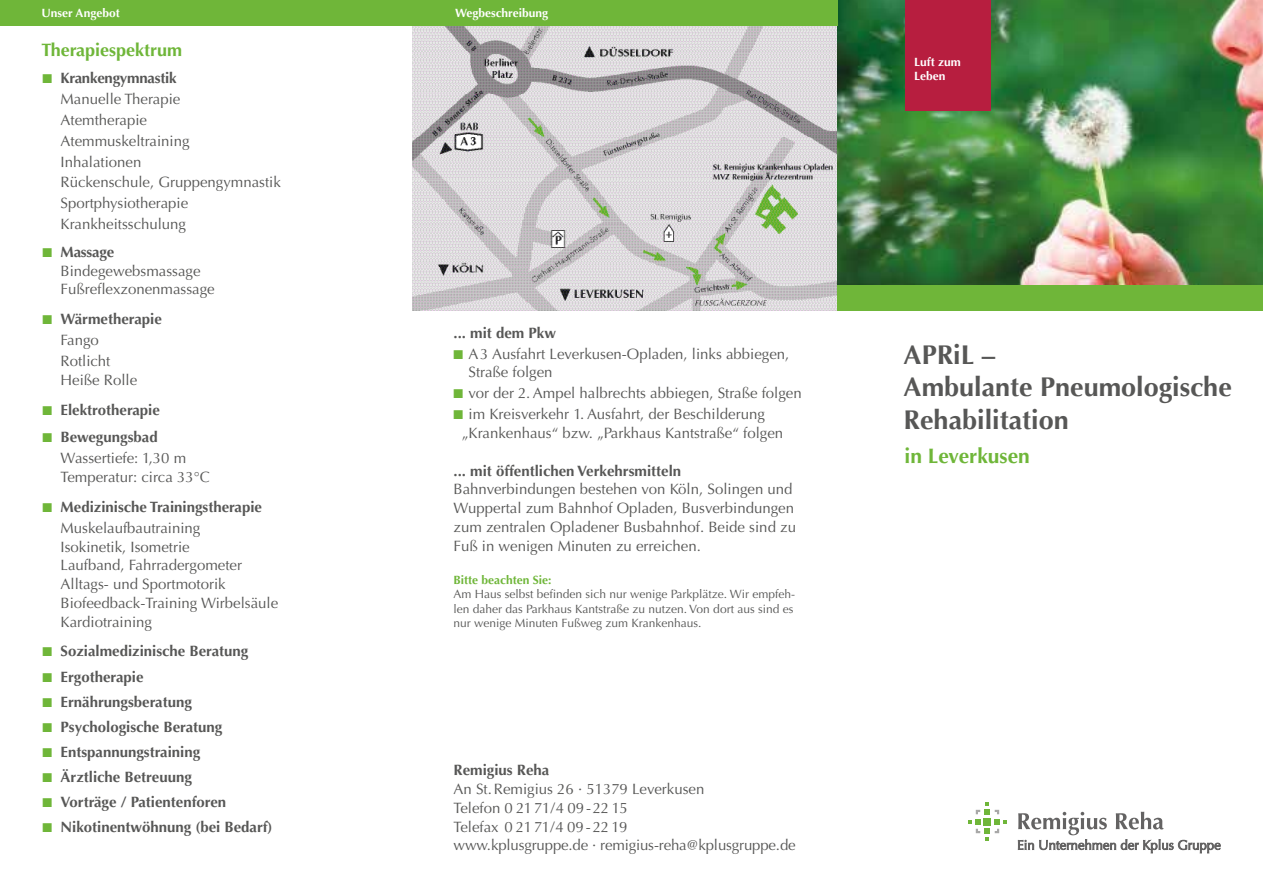
<style>
.page{position:relative;width:1263px;height:893px;background:#fff}
.page>*{position:absolute;margin:0;border:0;box-sizing:border-box;transform-origin:0 0}
.t1{font:700 27px/32.4px "Optima";color:#575756}
.t2{font:700 21px "Optima LT Pro";color:#6fb639}
.t3{font:700 18px "Optima LT Pro";color:#6fb639}
.t4{font:15px/18.8px "Optima LT Pro";color:#575756}
.t5{font:700 15px/20.9px "Optima LT Pro";color:#575756}
.t6{font:12px/14.4px "Optima LT Pro";color:#575756}
.t7{font:700 12px/14.4px "Optima LT Pro";color:#fff}
.t8{font:700 12px "Optima LT Pro";color:#6fb639}
.s1{color:#6fb639}
.s2{font-weight:700}
.s3{font-weight:400}
</style>
<div class="page">
<img style="left:412px;top:26px;width:426px;height:284px">
<img style="left:838px;top:0;width:425px;height:285px">
<div style="left:838px;top:285px;width:425px;height:25px;background:#6fb639"></div>
<div style="left:0;top:0;width:838px;height:26px;background:#6fb639"></div>
<div style="left:906px;top:0;width:85px;height:111px;background:#b71e3f"></div>
<svg style="left:968px;top:803px;width:38px;height:37px"></svg>
<svg style="left:1018px;top:812px;width:202px;height:41px"></svg>
<p class="t7" style="left:42px;top:6px;width:80px">Unser Angebot</p>
<p class="t3" style="left:41px;top:38px;width:142px">Therapiespektrum</p>
<p class="t4" style="left:61px;top:68px;width:222px;line-height:20.9px;text-indent:-18px"><span class="s1">■</span> <span class="s2">Krankengymnastik<br></span>Manuelle Therapie<br>Atemtherapie<br>Atemmuskeltraining<br>Inhalationen<br>Rückenschule, Gruppengymnastik<br>Sportphysiotherapie<br>Krankheitsschulung</p>
<p class="t4" style="left:61px;top:242px;width:156px;text-indent:-18px"><span class="s1">■</span> <span class="s2">Massage<br></span>Bindegewebsmassage<br>Fußreflexzonenmassage</p>
<p class="t5" style="left:61px;top:308px;width:103px;text-indent:-18px"><span class="s1">■</span> Wärmetherapie<br><span class="s3">Fango<br>Rotlicht</span></p>
<p class="t4" style="left:61px;top:370px;width:78px">Heiße Rolle</p>
<p class="t5" style="left:43px;top:399px;width:119px"><span class="s1">■</span> Elektrotherapie</p>
<p class="t4" style="left:61px;top:427px;width:127px;line-height:20.9px;text-indent:-18px"><span class="s1">■</span> <span class="s2">Bewegungsbad<br></span>Wassertiefe: 1,30 m</p>
<p class="t4" style="left:61px;top:468px;width:151px">Temperatur: circa 33°C</p>
<p class="t5" style="left:61px;top:496px;width:203px;text-indent:-18px"><span class="s1">■</span> Medizinische Trainingstherapie<br><span class="s3">Muskelaufbautraining</span></p>
<p class="t4" style="left:61px;top:537px;width:219px">Isokinetik, Isometrie<br>Laufband, Fahrradergometer<br>Alltags- und Sportmotorik<br>Biofeedback-Training Wirbelsäule<br>Kardiotraining</p>
<p class="t5" style="left:43px;top:641px;width:207px"><span class="s1">■</span> Sozialmedizinische Beratung</p>
<p class="t5" style="left:43px;top:666px;width:102px"><span class="s1">■</span> Ergotherapie</p>
<p class="t5" style="left:43px;top:691px;width:151px"><span class="s1">■</span> Ernährungsberatung</p>
<p class="t5" style="left:43px;top:716px;width:181px"><span class="s1">■</span> Psychologische Beratung</p>
<p class="t5" style="left:43px;top:741px;width:159px"><span class="s1">■</span> Entspannungstraining</p>
<p class="t5" style="left:43px;top:766px;width:151px"><span class="s1">■</span> Ärztliche Betreuung</p>
<p class="t5" style="left:43px;top:791px;width:185px"><span class="s1">■</span> Vorträge / Patientenforen</p>
<p class="t5" style="left:43px;top:817px;width:232px"><span class="s1">■</span> Nikotinentwöhnung (bei Bedarf)</p>
<p class="t7" style="left:455px;top:6px;width:95px">Wegbeschreibung</p>
<p class="t5" style="left:453px;top:323px;width:104px">... mit dem Pkw</p>
<p class="t4" style="left:468px;top:345px;width:322px;line-height:18px;text-indent:-15px"><span class="s1">■</span> A 3 Ausfahrt Leverkusen-Opladen, links abbiegen,<br>Straße folgen</p>
<p class="t4" style="left:453px;top:384px;width:350px"><span class="s1">■</span> vor der 2. Ampel halbrechts abbiegen, Straße folgen</p>
<p class="t4" style="left:462px;top:405px;width:323px;text-indent:-8px"><span class="s1">■</span> im Kreisverkehr 1. Ausfahrt, der Beschilderung „Krankenhaus“ bzw. „Parkhaus Kantstraße“ folgen</p>
<p class="t5" style="left:453px;top:460px;width:229px">... mit öffentlichen Verkehrsmitteln</p>
<p class="t4" style="left:453px;top:480px;width:344px">Bahnverbindungen bestehen von Köln, Solingen und Wuppertal zum Bahnhof Opladen, Busverbindungen zum zentralen Opladener Busbahnhof. Beide sind zu Fuß in wenigen Minuten zu erreichen.</p>
<p class="t8" style="left:453px;top:572px;width:99px">Bitte beachten Sie:</p>
<p class="t6" style="left:453px;top:587px;width:343px">Am Haus selbst befinden sich nur wenige Parkplätze. Wir empfeh&shy;len daher das Parkhaus Kantstraße zu nutzen. Von dort aus sind es nur wenige Minuten Fußweg zum Krankenhaus.</p>
<p class="t5" style="left:453px;top:760px;width:97px">Remigius Reha</p>
<p class="t4" style="left:453px;top:780px;width:344px">An St. Remigius 26 · 51379 Leverkusen<br>Telefon 0 21 71/ 4 09 -22 15<br>Telefax 0 21 71/ 4 09 -22 19<br>www.kplusgruppe.de · remigius-reha@kplusgruppe.de</p>
<p class="t7" style="left:914px;top:54px;width:48px">Luft zum<br>Leben</p>
<h1 class="t1" style="left:904px;top:339px;width:330px">APRiL –<br>Ambulante Pneumologische<br>Rehabilitation</h1>
<h2 class="t2" style="left:904px;top:442px;width:127px">in Leverkusen</h2>
</div>
